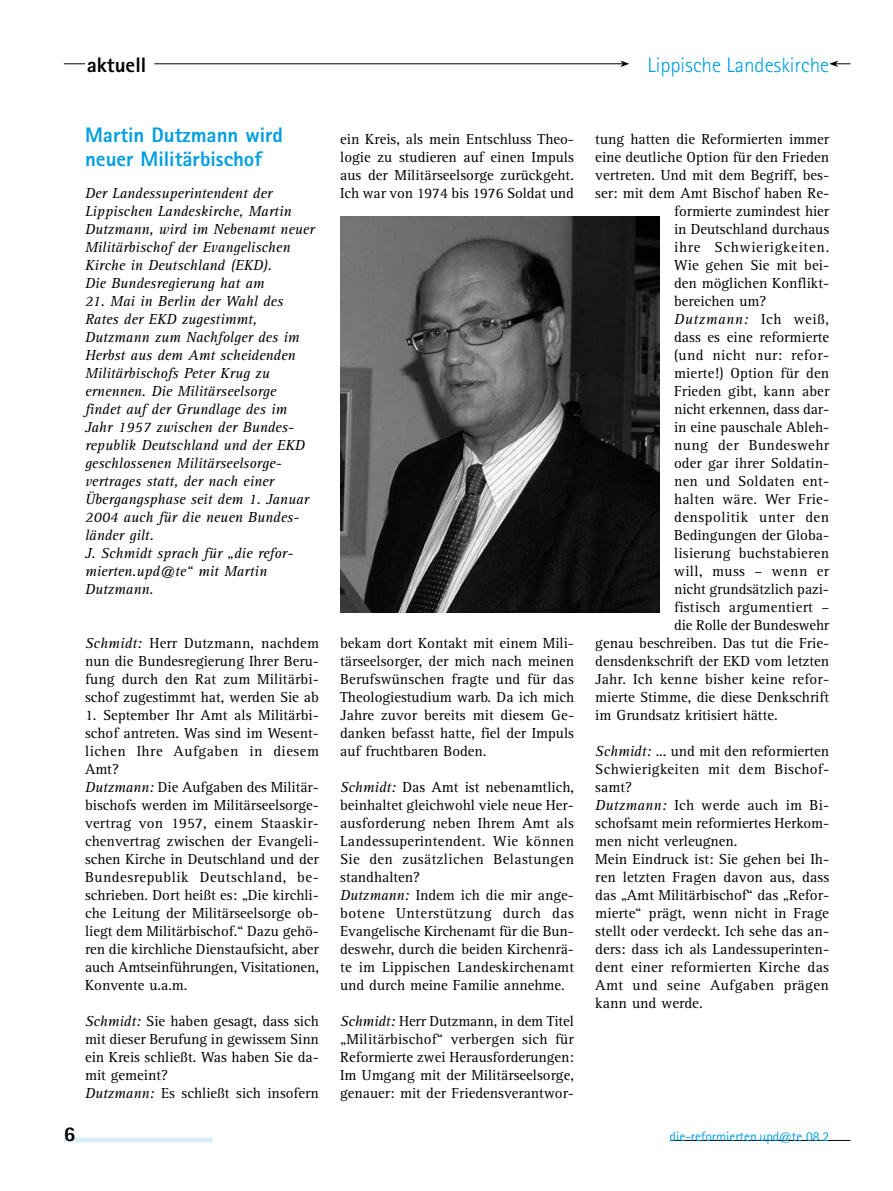
<style>
.page{position:relative;width:893px;height:1191px;background:#fff}
.page>*{position:absolute;margin:0;border:0;box-sizing:border-box;transform-origin:0 0}
.t1{font:800 21px/24px "Rotis Sans Serif";color:#009ee0}
.t2{font:300 21px "Rotis Sans Serif";color:#009ee0}
.t3{font:800 21px "Rotis Sans Serif";color:#000}
.t4{font:15px/18px "Rotis Serif";color:#000}
.t5{font:italic 15px/18px "Rotis Serif";color:#000}
.t6{font:15px "Rotis Serif";letter-spacing:.025em;color:#000}
.t7{font:15px "Rotis Serif";letter-spacing:.02em;color:#000}
.t8{font:15px "Rotis Serif";letter-spacing:.05em;color:#000}
.t9{font:15px "Rotis Serif";letter-spacing:.035em;color:#000}
.t10{font:italic 15px "Rotis Serif";letter-spacing:.04em;color:#000}
.t11{font:15px "Rotis Serif";letter-spacing:.03em;color:#000}
.t12{font:13.5px "Rotis Sans Serif";color:#009ee0}
.s1{font-style:italic}
.s2{font-style:normal}
.s3{font-weight:700}
</style>
<div class="page">
<svg style="left:64px;top:64px;width:21px;height:1px"></svg>
<svg style="left:829px;top:61px;width:21px;height:6px"></svg>
<div style="left:64px;top:1137px;width:149px;height:5px;background:#d5edfa"></div>
<hr style="left:670px;top:1140px;width:180px;height:1px;background:#000">
<hr style="left:154px;top:64px;width:469px;height:1px;background:#000">
<svg style="left:620px;top:61px;width:9px;height:6px"></svg>
<img style="left:340px;top:216px;width:319px;height:396px">
<h1 class="t3" style="left:87px;top:52px;width:61px">aktuell</h1>
<h1 class="t2" style="left:648px;top:53px;width:183px">Lippische Landeskirche</h1>
<h1 class="t1" style="left:85px;top:123px;width:200px">Martin Dutzmann wird neuer Militärbischof</h1>
<p class="t5" style="left:85px;top:185px;width:231px">Der Landessuperintendent der<br>Lippischen Landeskirche, Martin<br>Dutzmann, wird im Nebenamt neuer<br>Militärbischof der Evangelischen<br>Kirche in Deutschland (EKD).<br>Die Bundesregierung hat am</p>
<p class="t5" style="left:85px;top:293px;width:226px">21. Mai in Berlin der Wahl des<br>Rates der EKD zugestimmt,<br>Dutzmann zum Nachfolger des im<br>Herbst aus dem Amt scheidenden<br>Militärbischofs Peter Krug zu ernennen. Die Militärseelsorge findet auf der Grundlage des im<br>Jahr 1957 zwischen der Bundes&shy;republik Deutschland und der EKD geschlossenen Militärseelsorge&shy;vertrages statt, der nach einer<br>Übergangsphase seit dem 1. Januar<br>2004 auch für die neuen Bundes&shy;länder gilt.<br>J. Schmidt sprach für „die refor&shy;mierten.upd@te“ mit Martin<br>Dutzmann.</p>
<p class="t4" style="left:85px;top:634px;width:235px;text-align:justify"><span class="s1">Schmidt:</span> Herr Dutzmann, nachdem nun die Bundesregierung Ihrer Beru&shy;fung durch den Rat zum Militärbi&shy;schof zugestimmt hat, werden Sie ab</p>
<p class="t4" style="left:85px;top:706px;width:235px">1. September Ihr Amt als Militärbi&shy;schof antreten. Was sind im Wesent&shy;lichen Ihre Aufgaben in diesem Amt?<br><span class="s1">Dutzmann:</span> Die Aufgaben des Militär&shy;bischofs werden im Militärseelsorge&shy;vertrag von 1957, einem Staaskir&shy;chenvertrag zwischen der Evangeli&shy;schen Kirche in Deutschland und der Bundesrepublik Deutschland, be&shy;schrieben. Dort heißt es: „Die kirchli&shy;che Leitung der Militärseelsorge ob&shy;liegt dem Militärbischof.“ Dazu gehö&shy;ren die kirchliche Dienstaufsicht, aber auch Amtseinführungen, Visitationen, Konvente u.a.m.</p>
<p class="t4" style="left:85px;top:1012px;width:235px"><span class="s1">Schmidt:</span> Sie haben gesagt, dass sich mit dieser Berufung in gewissem Sinn ein Kreis schließt. Was haben Sie da&shy;mit gemeint?<br><span class="s1">Dutzmann:</span> Es schließt sich insofern</p>
<p class="t4" style="left:340px;top:130px;width:235px;text-align:justify">ein Kreis, als mein Entschluss Theo&shy;logie zu studieren auf einen Impuls aus der Militärseelsorge zurückgeht.<br>Ich war von 1974 bis 1976 Soldat und</p>
<p class="t4" style="left:340px;top:634px;width:235px;text-align:justify">bekam dort Kontakt mit einem Mili&shy;tärseelsorger, der mich nach meinen Berufswünschen fragte und für das Theologiestudium warb. Da ich mich Jahre zuvor bereits mit diesem Ge&shy;danken befasst hatte, fiel der Impuls auf fruchtbaren Boden.</p>
<p class="t4" style="left:340px;top:778px;width:235px"><span class="s1">Schmidt:</span> Das Amt ist nebenamtlich, beinhaltet gleichwohl viele neue Her&shy;ausforderung neben Ihrem Amt als Landessuperintendent. Wie können Sie den zusätzlichen Belastungen standhalten?<br><span class="s1">Dutzmann:</span> Indem ich die mir ange&shy;botene Unterstützung durch das Evangelische Kirchenamt für die Bun&shy;deswehr, durch die beiden Kirchenrä&shy;te im Lippischen Landeskirchenamt und durch meine Familie annehme.</p>
<p class="t4" style="left:340px;top:1012px;width:235px;text-align:justify"><span class="s1">Schmidt:</span> Herr Dutzmann, in dem Titel „Militärbischof“ verbergen sich für Reformierte zwei Herausforderungen:<br>Im Umgang mit der Militärseelsorge, genauer: mit der Friedensverantwor-</p>
<p class="t4" style="left:595px;top:130px;width:235px">tung hatten die Reformierten immer</p>
<p class="t4" style="left:595px;top:148px;width:235px">eine deutliche Option für den Frieden</p>
<p class="t4" style="left:595px;top:166px;width:235px">vertreten. Und mit dem Begriff, bes-</p>
<p class="t4" style="left:595px;top:184px;width:235px">ser: mit dem Amt Bischof haben Re-</p>
<p class="t4" style="left:674px;top:202px;width:157px">formierte zumindest hier</p>
<p class="t4" style="left:674px;top:220px;width:157px">in Deutschland durchaus</p>
<p class="t8" style="left:674px;top:238px;width:157px">ihre Schwierigkeiten.</p>
<p class="t4" style="left:674px;top:256px;width:157px">Wie gehen Sie mit bei-</p>
<p class="t4" style="left:674px;top:274px;width:157px">den möglichen Konflikt-</p>
<p class="t4" style="left:674px;top:292px;width:94px">bereichen um?</p>
<p class="t10" style="left:674px;top:311px;width:157px">Dutzmann: <span class="s2">Ich weiß,</span></p>
<p class="t4" style="left:674px;top:328px;width:156px">dass es eine reformierte</p>
<p class="t6" style="left:674px;top:346px;width:157px">(und nicht nur: refor-</p>
<p class="t4" style="left:674px;top:364px;width:157px">mierte!) Option für den</p>
<p class="t4" style="left:674px;top:382px;width:157px">Frieden gibt, kann aber</p>
<p class="t4" style="left:674px;top:400px;width:157px">nicht erkennen, dass dar-</p>
<p class="t4" style="left:674px;top:418px;width:157px">in eine pauschale Ableh-</p>
<p class="t11" style="left:674px;top:436px;width:157px">nung der Bundeswehr</p>
<p class="t4" style="left:674px;top:454px;width:157px">oder gar ihrer Soldatin-</p>
<p class="t4" style="left:674px;top:472px;width:156px">nen und Soldaten ent-</p>
<p class="t4" style="left:674px;top:490px;width:157px">halten wäre. Wer Frie-</p>
<p class="t9" style="left:674px;top:508px;width:157px">denspolitik unter den</p>
<p class="t4" style="left:674px;top:526px;width:157px">Bedingungen der Globa-</p>
<p class="t4" style="left:674px;top:544px;width:156px">lisierung buchstabieren</p>
<p class="t6" style="left:674px;top:562px;width:157px">will, muss – wenn er</p>
<p class="t4" style="left:674px;top:580px;width:156px">nicht grundsätzlich pazi-</p>
<p class="t7" style="left:674px;top:598px;width:157px">fistisch argumentiert –</p>
<p class="t4" style="left:674px;top:616px;width:157px">die Rolle der Bundeswehr</p>
<p class="t4" style="left:595px;top:634px;width:235px">genau beschreiben. Das tut die Frie-</p>
<p class="t4" style="left:595px;top:652px;width:235px">densdenkschrift der EKD vom letzten</p>
<p class="t4" style="left:595px;top:670px;width:235px">Jahr. Ich kenne bisher keine refor-</p>
<p class="t4" style="left:595px;top:688px;width:235px">mierte Stimme, die diese Denkschrift</p>
<p class="t4" style="left:595px;top:706px;width:184px">im Grundsatz kritisiert hätte.</p>
<p class="t4" style="left:595px;top:742px;width:236px"><span class="s1">Schmidt:</span> ... und mit den reformierten<br>Schwierigkeiten mit dem Bischof&shy;samt?<br><span class="s1">Dutzmann:</span> Ich werde auch im Bi&shy;schofsamt mein reformiertes Herkom&shy;men nicht verleugnen.<br>Mein Eindruck ist: Sie gehen bei Ih&shy;ren letzten Fragen davon aus, dass das „Amt Militärbischof“ das „Refor&shy;mierte“ prägt, wenn nicht in Frage stellt oder verdeckt. Ich sehe das an&shy;ders: dass ich als Landessuperinten&shy;dent einer reformierten Kirche das<br>Amt und seine Aufgaben prägen kann und werde.</p>
<h1 class="t3" style="left:64px;top:1120px;width:13px">6</h1>
<p class="t12" style="left:670px;top:1128px;width:161px">die-reformierten.upd<span class="s3">@</span>te 08.2</p>
</div>
